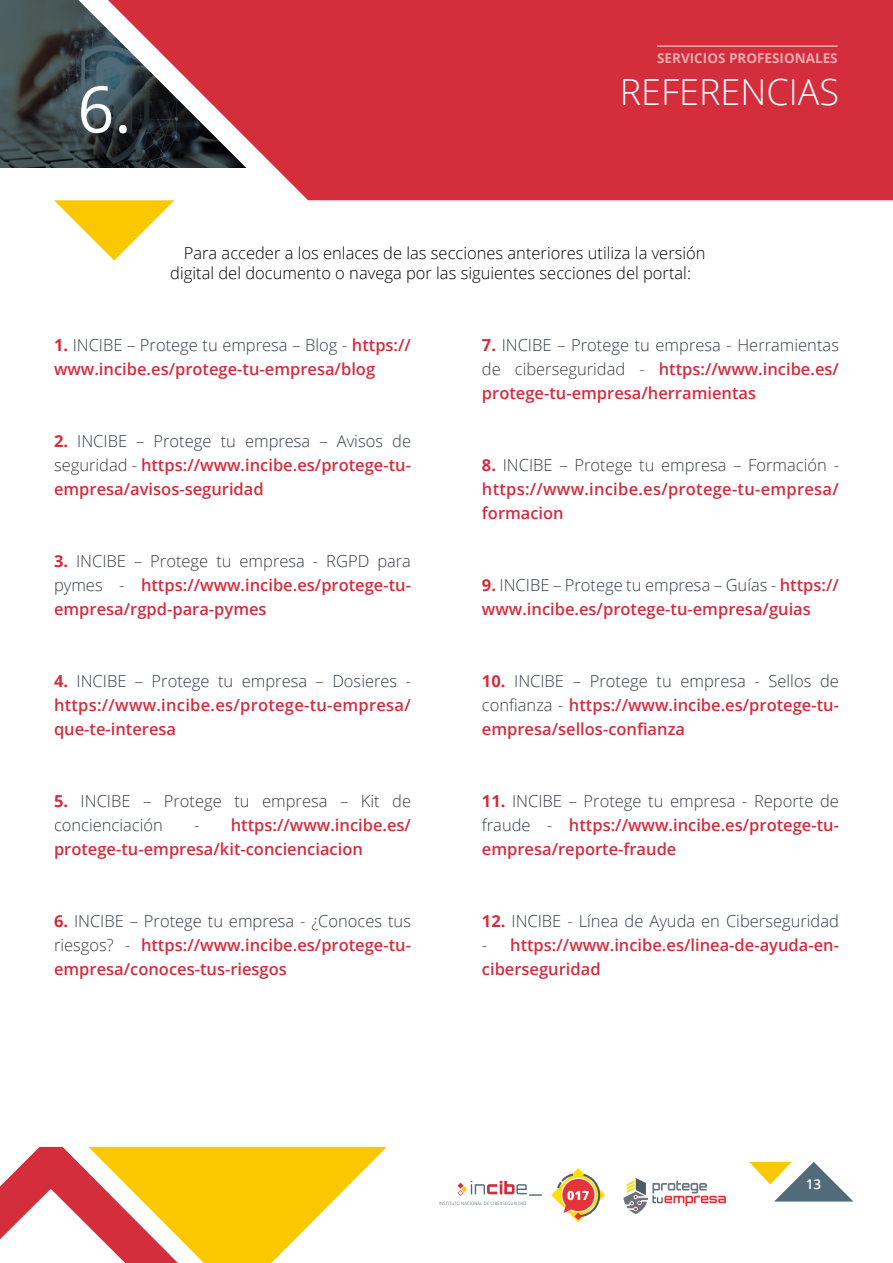
<style>
.page{position:relative;width:893px;height:1263px;background:#fff}
.page>*{position:absolute;margin:0;border:0;box-sizing:border-box;transform-origin:0 0}
.t1{font:64.5px "Open Sans";color:#fff}
.t2{font:300 36px "Open Sans";color:#fff}
.t3{font:600 16.5px/24px "Open Sans";color:#d42d3c;text-align:justify}
.t4{font:300 16.5px/24px "Open Sans";color:#333e46}
.t5{font:300 16.5px/19.8px "Open Sans";color:#000}
.t6{font:700 13.5px "Open Sans";color:#fff}
.t7{font:600 13.5px "Open Sans";color:#fff}
.s1{font-weight:700}
.s2{font-weight:300;color:#333e46}
.s3{font-weight:700;color:#d42d3c}
.s4{font-weight:600;color:#d42d3c}
</style>
<div class="page">
<svg style="left:0;top:1147px;width:387px;height:116px"></svg>
<div style="left:246px;top:0;width:647px;height:200px;background:#d42d3c"></div>
<svg style="left:54px;top:200px;width:120px;height:60px"></svg>
<svg style="left:749px;top:1162px;width:104px;height:39px"></svg>
<svg style="left:623px;top:1178px;width:103px;height:36px"></svg>
<svg style="left:439px;top:1202px;width:87px;height:3px"></svg>
<svg style="left:458px;top:1181px;width:84px;height:15px"></svg>
<svg style="left:551px;top:1168px;width:54px;height:54px"></svg>
<svg style="left:0;top:0;width:246px;height:168px;background:#6f4f55"></svg>
<hr style="left:657px;top:45px;width:181px;height:2px;background:#fff">
<h1 class="t1" style="left:77px;top:65px;width:56px">6.</h1>
<p class="t6" style="left:657px;top:49px;width:182px">SERVICIOS PROFESIONALES</p>
<h2 class="t2" style="left:620px;top:67px;width:221px">REFERENCIAS</h2>
<p class="t5" style="left:170px;top:243px;width:537px;text-indent:13px">Para acceder a los enlaces de las secciones anteriores utiliza la versión digital del documento o navega por las siguientes secciones del portal:</p>
<p class="t3" style="left:54px;top:332px;width:359px"><span class="s1">1.</span> <span class="s2">INCIBE – Protege tu empresa – Blog -</span> https:// www.incibe.es/protege-tu-empresa/blog</p>
<p class="t3" style="left:54px;top:428px;width:359px"><span class="s1">2.</span> <span class="s2">INCIBE – Protege tu empresa – Avisos de seguridad -</span> https://www.incibe.es/protege-tu&shy;empresa/avisos-seguridad</p>
<p class="t3" style="left:54px;top:548px;width:359px"><span class="s1">3.</span> <span class="s2">INCIBE – Protege tu empresa - RGPD para pymes -</span> https://www.incibe.es/protege-tu&shy;empresa/rgpd-para-pymes</p>
<p class="t3" style="left:54px;top:668px;width:359px"><span class="s1">4.</span> <span class="s2">INCIBE – Protege tu empresa – Dosieres - </span>https://www.incibe.es/protege-tu-empresa/ que-te-interesa</p>
<p class="t4" style="left:54px;top:788px;width:359px"><span class="s3">5.</span> INCIBE – Protege tu empresa – Kit de concienciación</p>
<p class="t3" style="left:54px;top:812px;width:359px;text-indent:140px"><span class="s2">-</span> https://www.incibe.es/ protege-tu-empresa/kit-concienciacion</p>
<p class="t3" style="left:54px;top:908px;width:359px"><span class="s1">6.</span> <span class="s2">INCIBE – Protege tu empresa - ¿Conoces tus riesgos? -</span> https://www.incibe.es/protege-tu&shy;empresa/conoces-tus-riesgos</p>
<p class="t4" style="left:482px;top:332px;width:359px;text-align:justify"><span class="s3">7.</span> INCIBE – Protege tu empresa - Herramientas de ciberseguridad - <span class="s4">https://www.incibe.es/ protege-tu-empresa/herramientas</span></p>
<p class="t3" style="left:482px;top:452px;width:359px"><span class="s1">8.</span> <span class="s2">INCIBE – Protege tu empresa – Formación - </span>https://www.incibe.es/protege-tu-empresa/ formacion</p>
<p class="t3" style="left:482px;top:572px;width:359px"><span class="s1">9.</span> <span class="s2">INCIBE – Protege tu empresa – Guías -</span> https:// www.incibe.es/protege-tu-empresa/guias</p>
<p class="t3" style="left:482px;top:668px;width:359px"><span class="s1">10.</span> <span class="s2">INCIBE – Protege tu empresa - Sellos de confianza -</span> https://www.incibe.es/protege-tu&shy;empresa/sellos-confianza</p>
<p class="t3" style="left:482px;top:789px;width:359px"><span class="s1">11.</span> <span class="s2">INCIBE – Protege tu empresa - Reporte de fraude -</span> https://www.incibe.es/protege-tu&shy;empresa/reporte-fraude</p>
<p class="t4" style="left:482px;top:908px;width:359px"><span class="s3">12.</span> INCIBE - Línea de Ayuda en Ciberseguridad</p>
<p class="t3" style="left:482px;top:933px;width:359px"><span class="s2">-</span> https://www.incibe.es/linea-de-ayuda-en&shy;ciberseguridad</p>
<p class="t7" style="left:806px;top:1174px;width:17px">13</p>
</div>
